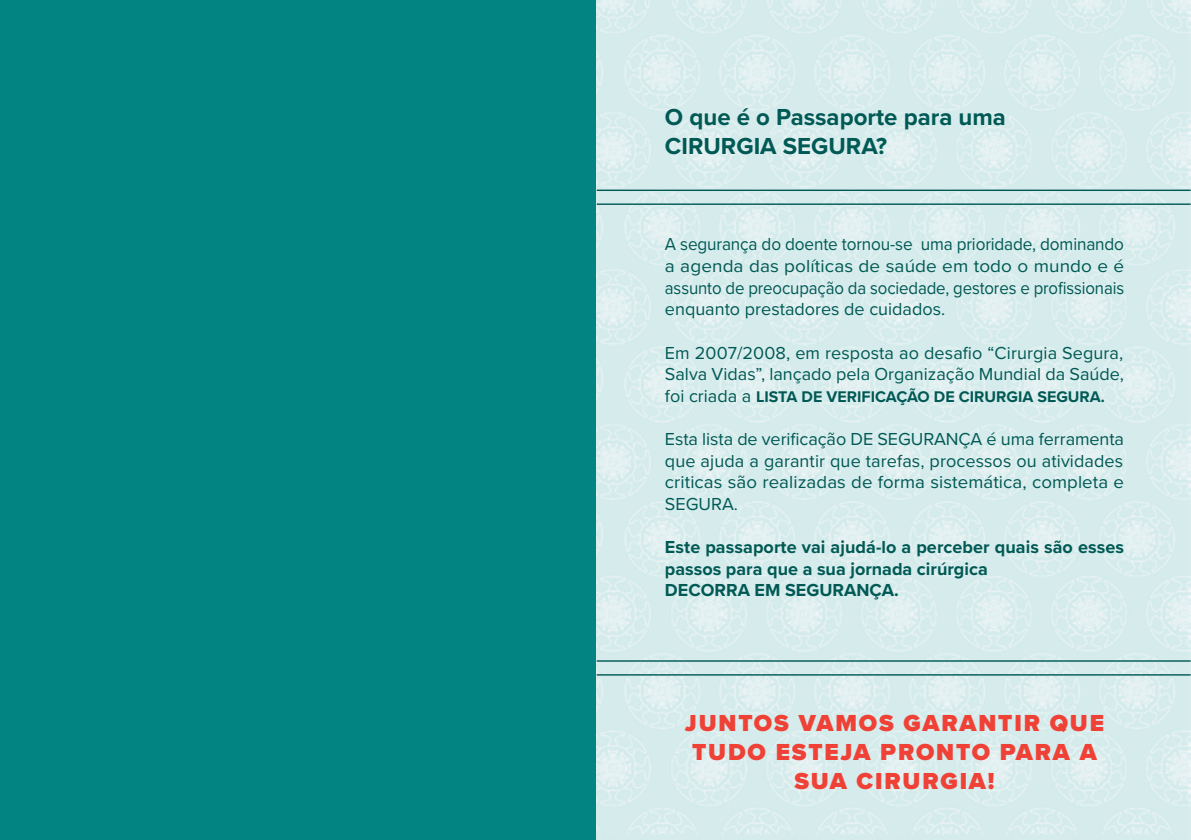
<style>
.page{position:relative;width:1191px;height:840px;background:#fff}
.page>*{position:absolute;margin:0;border:0;box-sizing:border-box;transform-origin:0 0}
.t1{font:900 24px/28.8px "Proxima Nova";letter-spacing:.075em;color:#ef4136;text-align:center}
.t2{font:700 24px/28.8px "Proxima Nova";color:#005954}
.t3{font:18px/21.6px "Proxima Nova";color:#005954}
.t4{font:18px/21.6px "Proxima Nova";color:#005954;text-align:justify;scale:.95 1}
.t5{font:700 18px/21.6px "Proxima Nova";color:#005954}
.t6{font:700 16px "Proxima Nova";color:#005954}
.s1{font-weight:400;font-size:18px}
</style>
<div class="page">
<img style="left:595px;top:0;width:595px;height:839px">
<hr style="left:597px;top:203px;width:593px;height:2px;background:#005954">
<hr style="left:597px;top:189px;width:593px;height:2px;background:#005954">
<hr style="left:597px;top:673px;width:593px;height:2px;background:#005954">
<hr style="left:597px;top:660px;width:593px;height:1px;background:#005954">
<div style="left:0;top:0;width:595px;height:839px;background:#028483"></div>
<h1 class="t2" style="left:665px;top:102px;width:342px">O que é o Passaporte para uma<br>CIRURGIA SEGURA?</h1>
<p class="t4" style="left:665px;top:233px;width:485px">A segurança do doente tornou-se uma prioridade, dominando a agenda das políticas de saúde em todo o mundo e é assunto de preocupação da sociedade, gestores e profissionais enquanto prestadores de cuidados.</p>
<p class="t3" style="left:665px;top:341px;width:460px">Em 2007/2008, em resposta ao desafio “Cirurgia Segura,<br>Salva Vidas”, lançado pela Organização Mundial da Saúde,</p>
<p class="t6" style="left:665px;top:384px;width:441px"><span class="s1">foi criada a</span> LISTA DE VERIFICAÇÃO DE CIRURGIA SEGURA.</p>
<p class="t3" style="left:665px;top:427px;width:460px;text-align:justify">Esta lista de verificação DE SEGURANÇA é uma ferramenta que ajuda a garantir que tarefas, processos ou atividades criticas são realizadas de forma sistemática, completa e SEGURA.</p>
<p class="t5" style="left:665px;top:535px;width:460px">Este passaporte vai ajudá-lo a perceber quais são esses passos para que a sua jornada cirúrgica<br>DECORRA EM SEGURANÇA.</p>
<h1 class="t1" style="left:685px;top:708px;width:420px">JUNTOS VAMOS GARANTIR QUE<br>TUDO ESTEJA PRONTO PARA A<br>SUA CIRURGIA!</h1>
</div>
